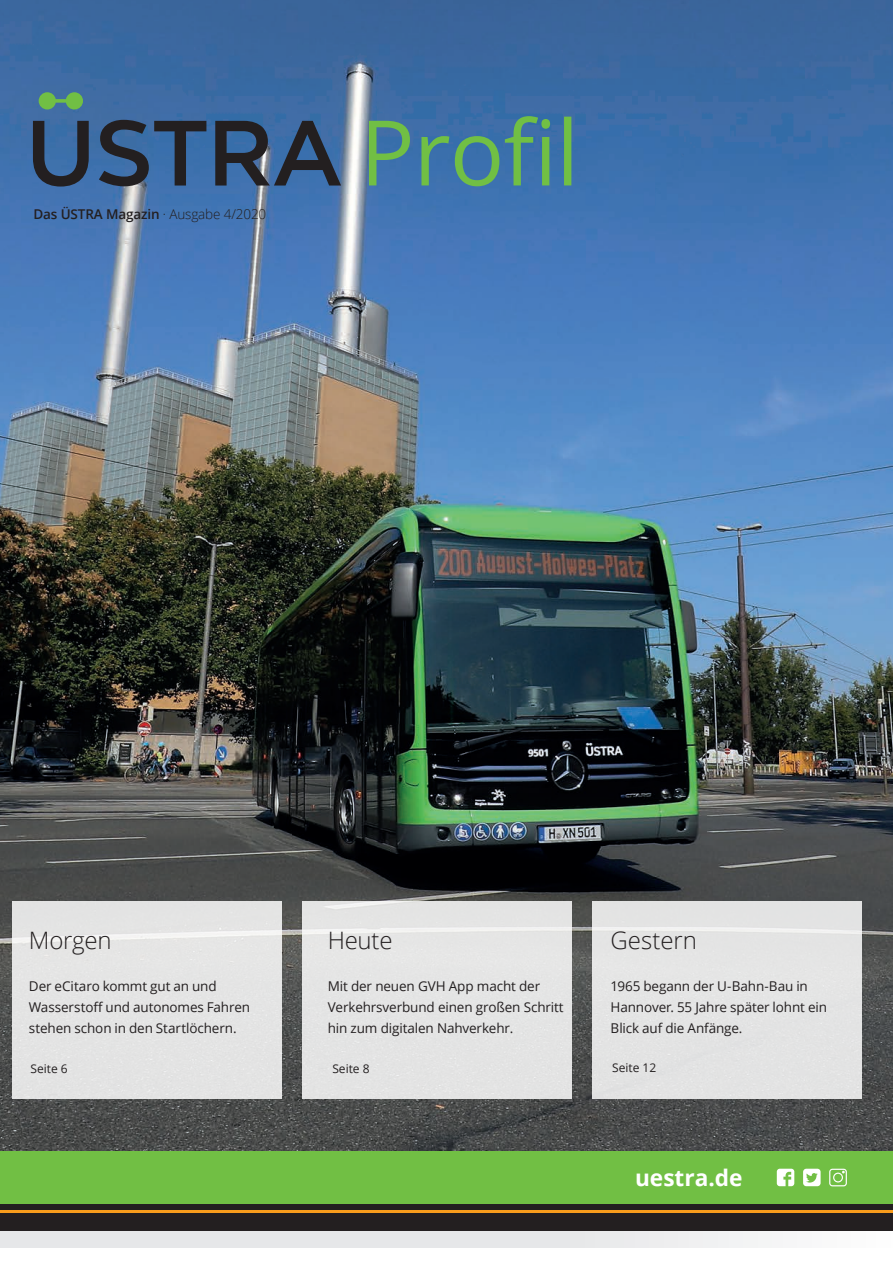
<style>
.page{position:relative;width:893px;height:1263px;background:#fff}
.page>*{position:absolute;margin:0;border:0;box-sizing:border-box;transform-origin:0 0}
.t1{font:300 24px "Open Sans";letter-spacing:-.01em;color:#231f20}
.t2{font:700 22.65px "Open Sans";color:#fff}
.t3{font:13.5px/21px "Open Sans";letter-spacing:-.01em;color:#231f20}
.t4{font:600 13.5px "Open Sans";letter-spacing:-.01em;color:#231f20}
.t5{font:12px "Open Sans";color:#231f20}
.s1{font-weight:300}
</style>
<div class="page">
<img style="left:0;top:0;width:893px;height:1151px">
<div style="left:0;top:1230px;width:893px;height:18px;background:linear-gradient(to right,#e1e2e4,#f4f4f5)"></div>
<div style="left:0;top:1204px;width:893px;height:26px;background:#231f20"></div>
<div style="left:0;top:1151px;width:893px;height:53px;background:#71bf44"></div>
<hr style="left:0;top:1210px;width:893px;height:3px;background:#f89c1c">
<svg style="left:777px;top:1169px;width:17px;height:17px"></svg>
<svg style="left:803px;top:1169px;width:18px;height:17px"></svg>
<svg style="left:829px;top:1169px;width:18px;height:17px"></svg>
<div style="left:302px;top:900px;width:269px;height:198px;background:#e4e4e4"></div>
<div style="left:593px;top:900px;width:269px;height:198px;background:#e3e4e4"></div>
<div style="left:12px;top:900px;width:269px;height:198px;background:#e4e4e4"></div>
<svg style="left:33px;top:120px;width:308px;height:67px;background:#345074"></svg>
<svg style="left:39px;top:92px;width:44px;height:18px"></svg>
<svg style="left:369px;top:116px;width:202px;height:70px;background:#4a858e"></svg>
<p class="t4" style="left:33px;top:205px;width:234px">Das ÜSTRA Magazin <span class="s1">· Ausgabe 4/2020</span></p>
<h1 class="t1" style="left:29px;top:923px;width:84px">Morgen</h1>
<p class="t3" style="left:29px;top:975px;width:223px">Der eCitaro kommt gut an und<br>Wasserstoff und autonomes Fahren stehen schon in den Startlöchern.</p>
<p class="t5" style="left:31px;top:1060px;width:39px">Seite 6</p>
<h1 class="t1" style="left:328px;top:923px;width:66px">Heute</h1>
<p class="t3" style="left:328px;top:975px;width:237px">Mit der neuen GVH App macht der<br>Verkehrsverbund einen großen Schritt hin zum digitalen Nahverkehr.</p>
<p class="t5" style="left:332px;top:1060px;width:39px">Seite 8</p>
<h1 class="t1" style="left:611px;top:923px;width:88px">Gestern</h1>
<p class="t3" style="left:611px;top:975px;width:218px">1965 begann der U-Bahn-Bau in<br>Hannover. 55 Jahre später lohnt ein<br>Blick auf die Anfänge.</p>
<p class="t5" style="left:612px;top:1060px;width:46px">Seite 12</p>
<h2 class="t2" style="left:635px;top:1162px;width:109px">uestra.de</h2>
</div>
